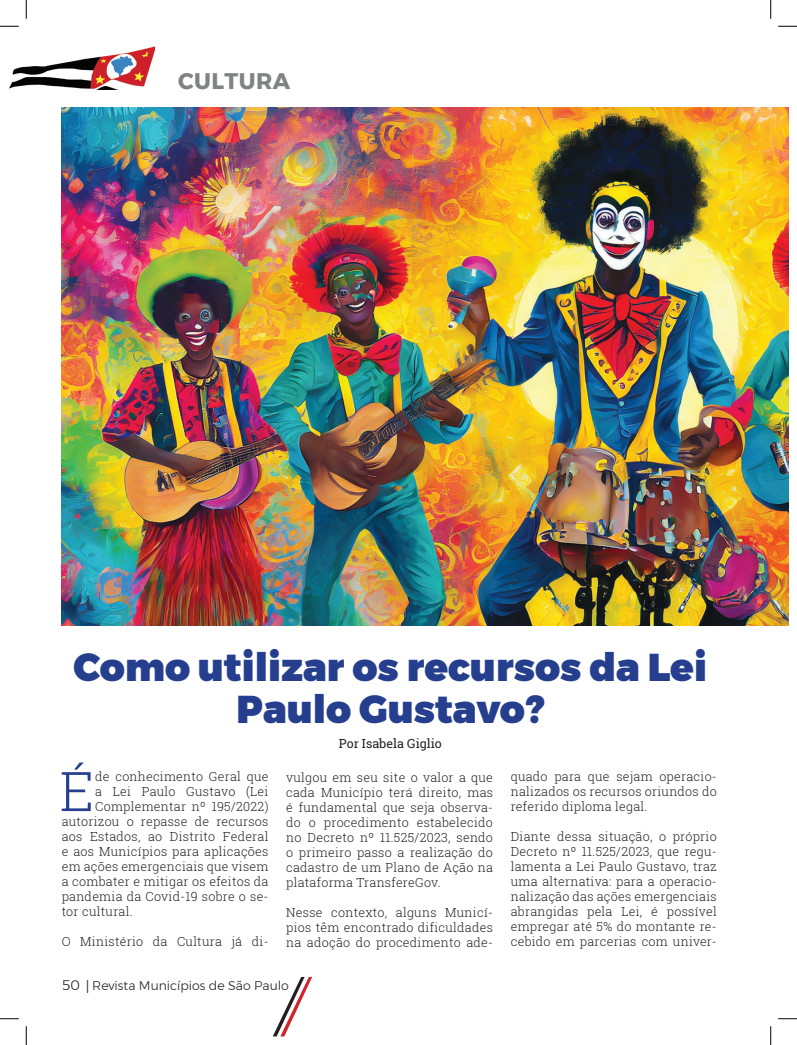
<style>
.page{position:relative;width:797px;height:1045px;background:#fff}
.page>*{position:absolute;margin:0;border:0;box-sizing:border-box;transform-origin:0 0}
.t1{font:300 54.75px "Roboto Slab";color:#253f8e}
.t2{font:900 38.75px/42.5px "Montserrat";color:#253f8e;text-align:center}
.t3{font:700 22.5px "Montserrat";letter-spacing:.02em;color:#808382}
.t4{font:300 12.5px/15px "Roboto Slab";letter-spacing:.02em;color:#231f20;text-align:justify}
.t5{font:300 12.5px "Montserrat";color:#231f20}
.t6{font:12.5px "Roboto Slab";color:#231f20}
.s1{font-size:13.75px}
.s2{font-family:"Arial Narrow";font-weight:400;font-size:13.75px}
</style>
<div class="page">
<img style="left:9px;top:47px;width:146px;height:42px">
<svg style="left:273px;top:976px;width:39px;height:60px"></svg>
<img style="left:62px;top:108px;width:726px;height:517px">
<svg style="left:0;top:25px;width:19px;height:2px"></svg>
<svg style="left:778px;top:25px;width:19px;height:2px"></svg>
<svg style="left:0;top:1018px;width:19px;height:1px"></svg>
<svg style="left:778px;top:1018px;width:19px;height:1px"></svg>
<svg style="left:25px;top:0;width:2px;height:19px"></svg>
<svg style="left:25px;top:1026px;width:2px;height:19px"></svg>
<svg style="left:770px;top:0;width:1px;height:19px"></svg>
<svg style="left:770px;top:1026px;width:1px;height:19px"></svg>
<h3 class="t3" style="left:178px;top:63px;width:114px">CULTURA</h3>
<h2 class="t2" style="left:74px;top:646px;width:635px">Como utilizar os recursos da Lei<br>Paulo Gustavo?</h2>
<p class="t6" style="left:339px;top:734px;width:105px">Por Isabela Giglio</p>
<h1 class="t1" style="left:60px;top:753px;width:36px">É</h1>
<p class="t4" style="left:95px;top:768px;width:175px">de conhecimento Geral que</p>
<p class="t4" style="left:95px;top:783px;width:175px">a Lei Paulo Gustavo (Lei</p>
<p class="t4" style="left:95px;top:798px;width:175px">Complementar nº 195/2022)</p>
<p class="t4" style="left:62px;top:813px;width:208px">autorizou o repasse de recursos</p>
<p class="t4" style="left:62px;top:828px;width:208px">aos Estados, ao Distrito Federal</p>
<p class="t4" style="left:62px;top:843px;width:208px">e aos Municípios para aplicações</p>
<p class="t4" style="left:62px;top:858px;width:208px">em ações emergenciais que visem</p>
<p class="t4" style="left:62px;top:873px;width:208px">a combater e mitigar os efeitos da</p>
<p class="t4" style="left:62px;top:888px;width:208px">pandemia da Covid-19 sobre o se-</p>
<p class="t4" style="left:62px;top:903px;width:72px">tor cultural.</p>
<p class="t4" style="left:62px;top:933px;width:208px">O Ministério da Cultura já di-</p>
<p class="t4" style="left:286px;top:769px;width:208px">vulgou em seu site o valor a que cada Município terá direito, mas é fundamental que seja observa&shy;do o procedimento estabelecido no Decreto nº 11.525/2023, sendo o primeiro passo a realização do cadastro de um Plano de Ação na plataforma TransfereGov.</p>
<p class="t4" style="left:286px;top:904px;width:208px">Nesse contexto, alguns Municí&shy;pios têm encontrado dificuldades na adoção do procedimento ade-</p>
<p class="t5" style="left:62px;top:976px;width:229px"><span class="s1">50</span> <span class="s2">|</span> Revista Municípios de São Paulo</p>
<p class="t4" style="left:511px;top:768px;width:207px">quado para que sejam operacio&shy;nalizados os recursos oriundos do referido diploma legal.</p>
<p class="t4" style="left:511px;top:828px;width:207px">Diante dessa situação, o próprio Decreto nº 11.525/2023, que regu&shy;lamenta a Lei Paulo Gustavo, traz uma alternativa: para a operacio&shy;nalização das ações emergenciais abrangidas pela Lei, é possível empregar até 5% do montante re&shy;cebido em parcerias com univer-</p>
</div>
